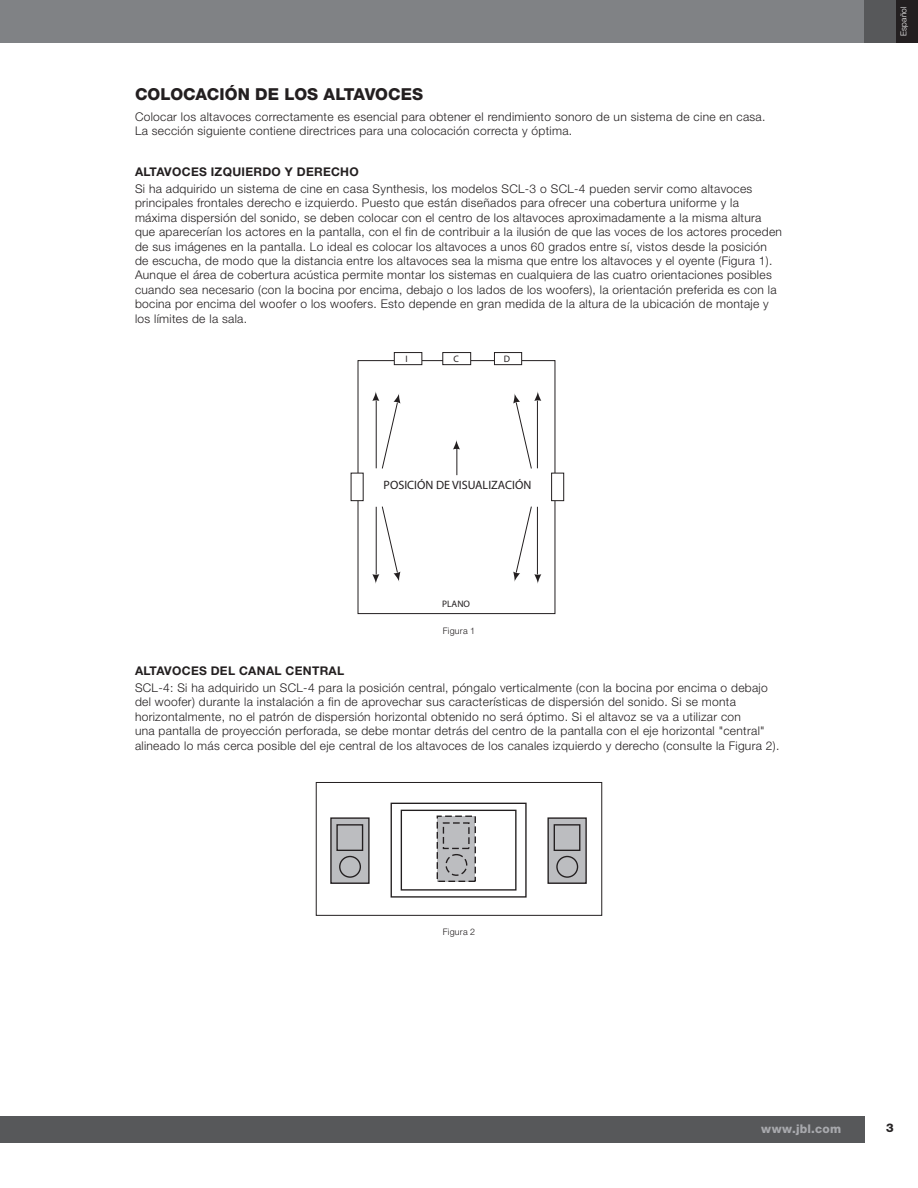
<style>
.page{position:relative;width:918px;height:1188px;background:#fff}
.page>*{position:absolute;margin:0;border:0;box-sizing:border-box;transform-origin:0 0}
.Section_Head_Tier_1{font:800 16.5px "Helvetica Neue LT Pro";color:#231f20}
.t1{font:12.15px "Helvetica";color:#231f20}
.body{font:300 12px/14.4px "Helvetica Neue LT Pro";letter-spacing:.025em;color:#231f20}
.Section_Head_Teir_2{font:700 12px "Helvetica Neue LT Pro";letter-spacing:.025em;color:#231f20}
.t2{font:800 12px "Helvetica Neue LT Pro";letter-spacing:.02em;color:#a8a9ad}
.t3{font:800 12px "Helvetica Neue LT Pro";color:#262324}
.t4{font:9.45px "Helvetica";color:#231f20}
.t5{font:300 9px "Helvetica Neue LT Pro";letter-spacing:.025em;color:#231f20}
.t6{font:300 8.25px "Helvetica Neue LT Pro";letter-spacing:.025em;color:#fff}
</style>
<div class="page">
<div style="left:0;top:1116px;width:864px;height:27px;background:#57585a"></div>
<div style="left:0;top:0;width:864px;height:43px;background:#808285"></div>
<div style="left:864px;top:0;width:54px;height:43px;background:#57585a"></div>
<div style="left:896px;top:0;width:22px;height:43px;background:#231f20"></div>
<div style="left:358px;top:360px;width:197px;height:254px;border:1px solid #231f20"></div>
<div style="left:494px;top:353px;width:28px;height:12px;background:#fff"></div>
<div style="left:494px;top:352px;width:28px;height:13px;border:1px solid #231f20"></div>
<div style="left:443px;top:353px;width:28px;height:12px;background:#fff"></div>
<div style="left:442px;top:352px;width:29px;height:13px;border:1px solid #231f20"></div>
<div style="left:394px;top:353px;width:28px;height:12px;background:#fff"></div>
<div style="left:394px;top:352px;width:28px;height:13px;border:1px solid #231f20"></div>
<div style="left:552px;top:473px;width:12px;height:28px;background:#fff"></div>
<div style="left:551px;top:473px;width:13px;height:28px;border:1px solid #231f20"></div>
<div style="left:351px;top:473px;width:12px;height:28px;background:#fff"></div>
<hr style="left:457px;top:444px;width:1px;height:31px;background:#231f20">
<svg style="left:453px;top:440px;width:7px;height:10px"></svg>
<svg style="left:372px;top:391px;width:28px;height:78px"></svg>
<svg style="left:372px;top:506px;width:28px;height:78px"></svg>
<svg style="left:513px;top:391px;width:28px;height:78px"></svg>
<svg style="left:513px;top:506px;width:28px;height:78px"></svg>
<div style="left:391px;top:803px;width:136px;height:95px;border:1px solid #231f20"></div>
<div style="left:401px;top:810px;width:116px;height:81px;border:1px solid #231f20"></div>
<div style="left:316px;top:782px;width:286px;height:134px;border:1px solid #231f20"></div>
<div style="left:548px;top:818px;width:38px;height:65px;background:#bcbdc0"></div>
<div style="left:547px;top:817px;width:40px;height:67px;border:1px solid #231f20"></div>
<div style="left:556px;top:856px;width:22px;height:22px;border:1px solid #231f20;border-radius:50%"></div>
<div style="left:554px;top:824px;width:26px;height:27px;border:1px solid #231f20"></div>
<div style="left:331px;top:818px;width:38px;height:65px;background:#bcbdc0"></div>
<div style="left:330px;top:817px;width:40px;height:67px;border:1px solid #231f20"></div>
<div style="left:339px;top:856px;width:22px;height:22px;border:1px solid #231f20;border-radius:50%"></div>
<div style="left:336px;top:824px;width:27px;height:27px;border:1px solid #231f20"></div>
<div style="left:437px;top:816px;width:38px;height:65px;background:#bcbdc0"></div>
<div style="left:437px;top:816px;width:39px;height:66px;border:1px dashed #231f20"></div>
<div style="left:445px;top:854px;width:22px;height:22px;border:1px dashed #231f20;border-radius:50%"></div>
<div style="left:443px;top:822px;width:27px;height:27px;border:1px dashed #231f20"></div>
<p class="Section_Head_Tier_1" style="left:135px;top:84px;width:290px">COLOCACIÓN DE LOS ALTAVOCES</p>
<p class="body" style="left:135px;top:109px;width:632px">Colocar los altavoces correctamente es esencial para obtener el rendimiento sonoro de un sistema de cine en casa.<br>La sección siguiente contiene directrices para una colocación correcta y óptima.</p>
<p class="Section_Head_Teir_2" style="left:135px;top:165px;width:225px">ALTAVOCES IZQUIERDO Y DERECHO</p>
<p class="body" style="left:135px;top:181px;width:648px">Si ha adquirido un sistema de cine en casa Synthesis, los modelos SCL-3 o SCL-4 pueden servir como altavoces principales frontales derecho e izquierdo. Puesto que están diseñados para ofrecer una cobertura uniforme y la máxima dispersión del sonido, se deben colocar con el centro de los altavoces aproximadamente a la misma altura que aparecerían los actores en la pantalla, con el fin de contribuir a la ilusión de que las voces de los actores proceden de sus imágenes en la pantalla. Lo ideal es colocar los altavoces a unos 60 grados entre sí, vistos desde la posición de escucha, de modo que la distancia entre los altavoces sea la misma que entre los altavoces y el oyente (Figura 1).<br>Aunque el área de cobertura acústica permite montar los sistemas en cualquiera de las cuatro orientaciones posibles cuando sea necesario (con la bocina por encima, debajo o los lados de los woofers), la orientación preferida es con la bocina por encima del woofer o los woofers. Esto depende en gran medida de la altura de la ubicación de montaje y los límites de la sala.</p>
<p class="t4" style="left:405px;top:353px;width:4px">I</p>
<p class="t4" style="left:453px;top:353px;width:7px">C</p>
<p class="t4" style="left:504px;top:353px;width:8px">D</p>
<p class="t1" style="left:384px;top:477px;width:149px">POSICIÓN DE VISUALIZACIÓN</p>
<p class="t4" style="left:442px;top:598px;width:29px">PLANO</p>
<p class="t5" style="left:443px;top:625px;width:34px">Figura 1</p>
<p class="Section_Head_Teir_2" style="left:135px;top:664px;width:9px">ALTAVO</p>
<p class="Section_Head_Teir_2" style="left:182px;top:664px;width:38px">CES DEL</p>
<p class="Section_Head_Teir_2" style="left:239px;top:664px;width:19px">CANAL</p>
<p class="Section_Head_Teir_2" style="left:286px;top:664px;width:19px">CENTRAL</p>
<p class="body" style="left:135px;top:680px;width:646px">SCL-4: Si ha adquirido un SCL-4 para la posición central, póngalo verticalmente (con la bocina por encima o debajo del woofer) durante la instalación a fin de aprovechar sus características de dispersión del sonido. Si se monta horizontalmente, no el patrón de dispersión horizontal obtenido no será óptimo. Si el altavoz se va a utilizar con<br>una pantalla de proyección perforada, se debe montar detrás del centro de la pantalla con el eje horizontal "central" alineado lo más cerca posible del eje central de los altavoces de los canales izquierdo y derecho (consulte la Figura 2).</p>
<p class="t5" style="left:443px;top:926px;width:34px">Figura 2</p>
<p class="t6" style="left:898px;top:36px;width:31px;rotate:-90deg">Español</p>
<p class="t2" style="left:761px;top:1122px;width:81px">www.jbl.com</p>
<p class="t3" style="left:886px;top:1120px;width:9px">3</p>
</div>
